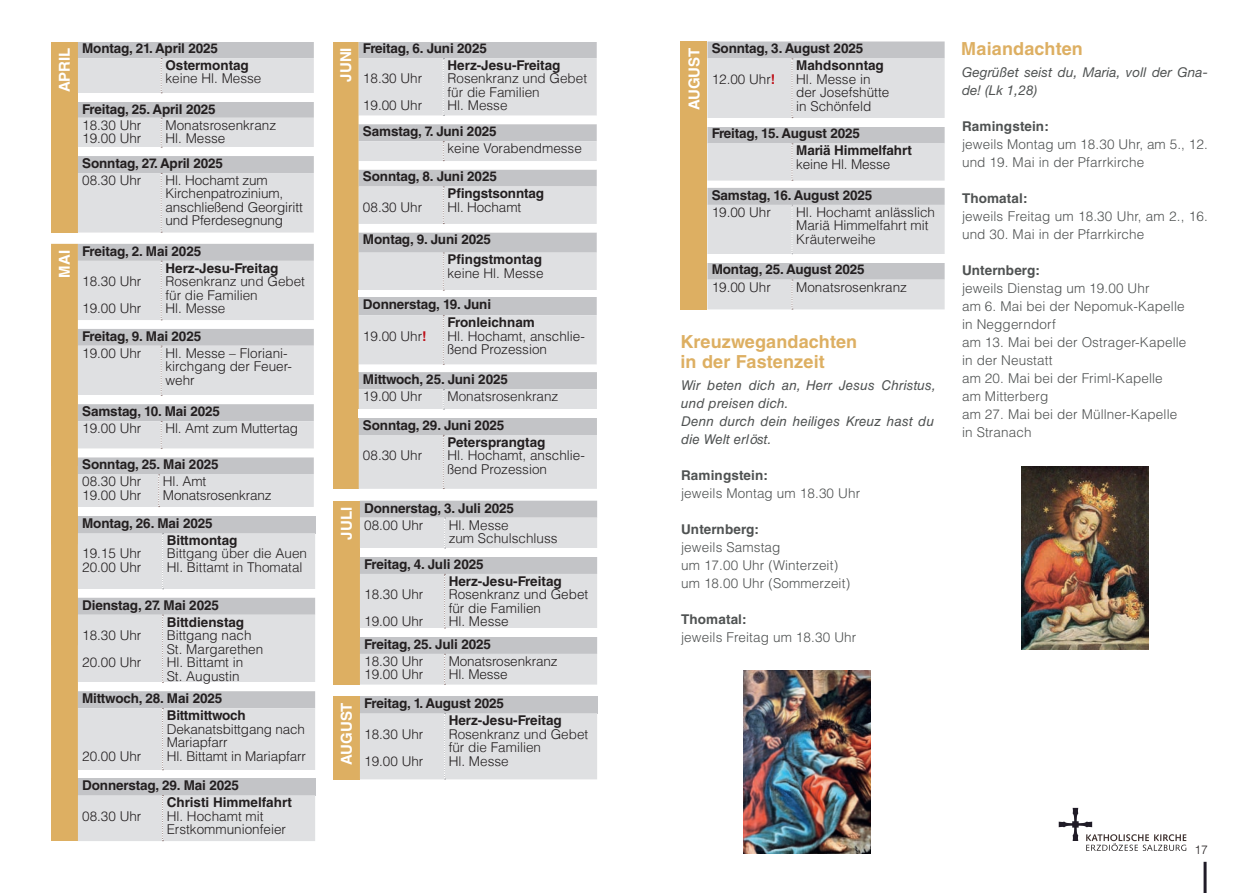
<style>
.page{position:relative;width:1259px;height:893px;background:#fff}
.page>*{position:absolute;margin:0;border:0;box-sizing:border-box;transform-origin:0 0}
.t1{font:700 18px/19.5px "Helvetica LT Std";letter-spacing:.01em;color:#ddaf62}
.t2{font:700 15px "Helvetica LT Std";color:#fff}
.t3{font:300 13.5px/13.5px "Helvetica LT Std";color:#231f20}
.t4{font:700 13.5px/17.1px "Helvetica LT Std";letter-spacing:-.01em;color:#231f20}
.t5{font:300 13.5px/18px "Helvetica LT Std";letter-spacing:.01em;color:#4f5252}
.t6{font:300 13.5px/13.5px "Helvetica LT";color:#231f20}
.t7{font:italic 13.5px/18px "Helvetica LT Std";letter-spacing:.01em;color:#4f5252}
.t8{font:700 13.5px "Helvetica LT Std";letter-spacing:.01em;color:#4f5252}
.t9{font:italic 13.5px/18px "Helvetica Neue LT Std";letter-spacing:.01em;color:#4f5252}
.t10{font:300 12px "Helvetica LT Std";color:#231f20}
.s1{font-weight:700;color:#be1119}
</style>
<div class="page">
<svg style="left:1058px;top:808px;width:128px;height:43px"></svg>
<hr style="left:1203px;top:862px;width:3px;height:31px;background:#201c27">
<div style="left:333px;top:501px;width:27px;height:184px;background:#ddaf62"></div>
<svg style="left:360px;top:501px;width:237px;height:184px;background:#dadbdd"></svg>
<div style="left:333px;top:696px;width:27px;height:83px;background:#ddaf62"></div>
<div style="left:360px;top:696px;width:237px;height:17px;background:#c3c4c7"></div>
<div style="left:360px;top:713px;width:237px;height:67px;background:#dfe0e2"></div>
<div style="left:680px;top:188px;width:27px;height:121px;background:#ddaf62"></div>
<svg style="left:707px;top:188px;width:237px;height:122px;background:#dadadd"></svg>
<div style="left:51px;top:41px;width:27px;height:192px;background:#ddaf62"></div>
<svg style="left:78px;top:42px;width:236px;height:191px;background:#dbdbdd"></svg>
<svg style="left:333px;top:42px;width:264px;height:447px;background:#dbd7d2"></svg>
<img style="left:1021px;top:467px;width:127px;height:183px">
<img style="left:743px;top:670px;width:128px;height:183px">
<div style="left:680px;top:42px;width:27px;height:147px;background:#ddaf62"></div>
<svg style="left:707px;top:42px;width:237px;height:139px;background:#dadbdd"></svg>
<svg style="left:51px;top:244px;width:264px;height:598px;background:#dcd8d2"></svg>
<p class="t2" style="left:55px;top:92px;width:47px;rotate:-90deg">APRIL</p>
<p class="t4" style="left:165px;top:39px;width:85px;text-indent:-83px">Montag, 21. April 2025<br>Ostermontag</p>
<p class="t6" style="left:165px;top:72px;width:98px">keine Hl. Messe</p>
<p class="t4" style="left:82px;top:100px;width:135px">Freitag, 25. April 2025</p>
<p class="t3" style="left:82px;top:118px;width:61px">18.30 Uhr<br>19.00 Uhr</p>
<p class="t3" style="left:165px;top:118px;width:112px">Monatsrosenkranz<br>Hl. Messe</p>
<p class="t4" style="left:82px;top:154px;width:142px">Sonntag, 27. April 2025</p>
<p class="t3" style="left:82px;top:173px;width:61px">08.30 Uhr</p>
<p class="t3" style="left:165px;top:173px;width:139px">Hl. Hochamt zum<br>Kirchenpatrozinium, anschließend Georgiritt und Pferdesegnung</p>
<p class="t2" style="left:55px;top:278px;width:29px;rotate:-90deg">MAI</p>
<p class="t4" style="left:82px;top:242px;width:121px">Freitag, 2. Mai 2025</p>
<p class="t3" style="left:82px;top:268px;width:61px;line-height:27px">18.30 Uhr<br>19.00 Uhr</p>
<p class="t4" style="left:165px;top:259px;width:114px">Herz-Jesu-Freitag</p>
<p class="t6" style="left:165px;top:274px;width:141px">Rosenkranz und Gebet für die Familien<br>Hl. Messe</p>
<p class="t4" style="left:82px;top:327px;width:121px">Freitag, 9. Mai 2025</p>
<p class="t3" style="left:82px;top:346px;width:61px">19.00 Uhr</p>
<p class="t3" style="left:165px;top:346px;width:128px">Hl. Messe – Floriani&shy;kirchgang der Feuer&shy;wehr</p>
<p class="t4" style="left:82px;top:402px;width:139px">Samstag, 10. Mai 2025</p>
<p class="t3" style="left:82px;top:421px;width:61px">19.00 Uhr</p>
<p class="t3" style="left:165px;top:421px;width:134px">Hl. Amt zum Muttertag</p>
<p class="t4" style="left:82px;top:456px;width:138px">Sonntag, 25. Mai 2025</p>
<p class="t3" style="left:82px;top:475px;width:61px">08.30 Uhr<br>19.00 Uhr</p>
<p class="t3" style="left:163px;top:475px;width:110px">Hl. Amt<br>Monatsrosenkranz</p>
<p class="t4" style="left:82px;top:514px;width:132px">Montag, 26. Mai 2025</p>
<p class="t3" style="left:82px;top:547px;width:61px">19.15 Uhr<br>20.00 Uhr</p>
<p class="t4" style="left:167px;top:531px;width:72px">Bittmontag</p>
<p class="t6" style="left:167px;top:547px;width:142px">Bittgang über die Auen<br>Hl. Bittamt in Thomatal</p>
<p class="t4" style="left:82px;top:596px;width:138px">Dienstag, 27. Mai 2025</p>
<p class="t3" style="left:82px;top:622px;width:61px;line-height:27px">18.30 Uhr<br>20.00 Uhr</p>
<p class="t4" style="left:167px;top:613px;width:79px">Bittdienstag</p>
<p class="t3" style="left:167px;top:628px;width:98px">Bittgang nach<br>St. Margarethen<br>Hl. Bittamt in<br>St. Augustin</p>
<p class="t4" style="left:82px;top:689px;width:142px">Mittwoch, 28. Mai 2025</p>
<p class="t3" style="left:82px;top:749px;width:61px">20.00 Uhr</p>
<p class="t4" style="left:167px;top:706px;width:81px">Bittmittwoch</p>
<p class="t3" style="left:167px;top:722px;width:141px">Dekanatsbittgang nach<br>Mariapfarr<br>Hl. Bittamt in Mariapfarr</p>
<p class="t4" style="left:82px;top:776px;width:158px">Donnerstag, 29. Mai 2025</p>
<p class="t3" style="left:82px;top:809px;width:61px">08.30 Uhr</p>
<p class="t4" style="left:167px;top:793px;width:127px">Christi Himmelfahrt</p>
<p class="t3" style="left:167px;top:809px;width:121px">Hl. Hochamt mit<br>Erstkommunionfeier</p>
<p class="t2" style="left:337px;top:82px;width:36px;rotate:-90deg">JUNI</p>
<p class="t4" style="left:363px;top:39px;width:125px">Freitag, 6. Juni 2025</p>
<p class="t4" style="left:447px;top:56px;width:114px">Herz-Jesu-Freitag</p>
<p class="t6" style="left:447px;top:72px;width:141px">Rosenkranz und Gebet für die Familien<br>Hl. Messe</p>
<p class="t4" style="left:363px;top:122px;width:135px">Samstag, 7. Juni 2025</p>
<p class="t3" style="left:447px;top:141px;width:136px">keine Vorabendmesse</p>
<p class="t4" style="left:363px;top:168px;width:135px">Sonntag, 8. Juni 2025</p>
<p class="t3" style="left:363px;top:200px;width:61px">08.30 Uhr</p>
<p class="t3" style="left:363px;top:65px;width:61px;line-height:27px">18.30 Uhr<br>19.00 Uhr</p>
<p class="t4" style="left:447px;top:185px;width:98px">Pfingstsonntag</p>
<p class="t3" style="left:447px;top:200px;width:75px">Hl. Hochamt</p>
<p class="t4" style="left:447px;top:229px;width:96px;line-height:20.2px;text-indent:-85px">Montag, 9. Juni 2025<br>Pfingstmontag</p>
<p class="t3" style="left:447px;top:266px;width:98px">keine Hl. Messe</p>
<p class="t4" style="left:363px;top:295px;width:130px">Donnerstag, 19. Juni</p>
<p class="t3" style="left:363px;top:329px;width:65px">19.00 Uhr<span class="s1">!</span></p>
<p class="t4" style="left:447px;top:314px;width:89px">Fronleichnam</p>
<p class="t3" style="left:447px;top:329px;width:139px">Hl. Hochamt, anschlie&shy;ßend Prozession</p>
<p class="t4" style="left:363px;top:370px;width:146px">Mittwoch, 25. Juni 2025</p>
<p class="t3" style="left:363px;top:389px;width:61px">19.00 Uhr</p>
<p class="t6" style="left:447px;top:389px;width:112px">Monatsrosenkranz</p>
<p class="t4" style="left:363px;top:416px;width:143px">Sonntag, 29. Juni 2025</p>
<p class="t3" style="left:363px;top:449px;width:61px">08.30 Uhr</p>
<p class="t4" style="left:447px;top:433px;width:99px">Petersprangtag</p>
<p class="t3" style="left:447px;top:449px;width:139px">Hl. Hochamt, anschlie&shy;ßend Prozession</p>
<p class="t2" style="left:337px;top:540px;width:34px;rotate:-90deg">JULI</p>
<p class="t4" style="left:364px;top:499px;width:151px">Donnerstag, 3. Juli 2025</p>
<p class="t3" style="left:364px;top:518px;width:61px">08.00 Uhr</p>
<p class="t6" style="left:449px;top:518px;width:110px">Hl. Messe<br>zum Schulschluss</p>
<p class="t4" style="left:364px;top:555px;width:121px">Freitag, 4. Juli 2025</p>
<p class="t3" style="left:364px;top:581px;width:61px;line-height:27px">18.30 Uhr<br>19.00 Uhr</p>
<p class="t4" style="left:449px;top:572px;width:114px">Herz-Jesu-Freitag</p>
<p class="t3" style="left:449px;top:588px;width:141px">Rosenkranz und Gebet für die Familien<br>Hl. Messe</p>
<p class="t4" style="left:364px;top:635px;width:128px">Freitag, 25. Juli 2025</p>
<p class="t3" style="left:364px;top:654px;width:61px">18.30 Uhr<br>19.00 Uhr</p>
<p class="t3" style="left:449px;top:654px;width:110px">Monatsrosenkranz<br>Hl. Messe</p>
<p class="t2" style="left:337px;top:765px;width:64px;rotate:-90deg">AUGUST</p>
<p class="t4" style="left:364px;top:694px;width:141px">Freitag, 1. August 2025</p>
<p class="t4" style="left:449px;top:711px;width:114px">Herz-Jesu-Freitag</p>
<p class="t6" style="left:449px;top:727px;width:141px">Rosenkranz und Gebet für die Familien<br>Hl. Messe</p>
<p class="t3" style="left:364px;top:720px;width:61px;line-height:27px">18.30 Uhr<br>19.00 Uhr</p>
<p class="t2" style="left:685px;top:110px;width:64px;rotate:-90deg">AUGUST</p>
<p class="t4" style="left:711px;top:40px;width:153px">Sonntag, 3. August 2025</p>
<p class="t4" style="left:796px;top:57px;width:89px">Mahdsonntag</p>
<p class="t3" style="left:796px;top:72px;width:95px">Hl. Messe in der Josefshütte in Schönfeld</p>
<p class="t4" style="left:796px;top:125px;width:117px;text-indent:-85px">Freitag, 15. August 2025<br>Mariä Himmelfahrt</p>
<p class="t3" style="left:796px;top:157px;width:96px">keine Hl. Messe</p>
<p class="t3" style="left:711px;top:72px;width:65px">12.00 Uhr<span class="s1">!</span></p>
<p class="t4" style="left:711px;top:186px;width:162px">Samstag, 16. August 2025</p>
<p class="t3" style="left:711px;top:205px;width:61px">19.00 Uhr</p>
<p class="t6" style="left:796px;top:205px;width:140px">Hl. Hochamt anlässlich<br>Mariä Himmelfahrt mit<br>Kräuterweihe</p>
<p class="t4" style="left:711px;top:261px;width:155px">Montag, 25. August 2025</p>
<p class="t3" style="left:711px;top:280px;width:61px">19.00 Uhr</p>
<p class="t3" style="left:796px;top:280px;width:112px">Monatsrosenkranz</p>
<h1 class="t1" style="left:680px;top:332px;width:178px">Kreuzwegandachten in der Fastenzeit</h1>
<p class="t7" style="left:681px;top:376px;width:256px">Wir beten dich an, Herr Jesus Christus, und preisen dich.<br>Denn durch dein heiliges Kreuz hast du die Welt erlöst.</p>
<p class="t8" style="left:681px;top:467px;width:88px">Ramingstein:</p>
<p class="t5" style="left:681px;top:484px;width:181px">jeweils Montag um 18.30 Uhr</p>
<p class="t8" style="left:681px;top:521px;width:79px">Unternberg:</p>
<p class="t5" style="left:681px;top:538px;width:171px">jeweils Samstag<br>um 17.00 Uhr (Winterzeit) um 18.00 Uhr (Sommerzeit)</p>
<p class="t8" style="left:681px;top:611px;width:67px">Thomatal:</p>
<p class="t5" style="left:681px;top:628px;width:177px">jeweils Freitag um 18.30 Uhr</p>
<h1 class="t1" style="left:961px;top:39px;width:123px">Maiandachten</h1>
<p class="t9" style="left:962px;top:63px;width:247px">Gegrüßet seist du, Maria, voll der Gna&shy;de! (Lk 1,28)</p>
<p class="t8" style="left:962px;top:118px;width:88px">Ramingstein:</p>
<p class="t5" style="left:962px;top:135px;width:247px">jeweils Montag um 18.30 Uhr, am 5., 12. und 19. Mai in der Pfarrkirche</p>
<p class="t8" style="left:962px;top:190px;width:67px">Thomatal:</p>
<p class="t5" style="left:962px;top:207px;width:247px">jeweils Freitag um 18.30 Uhr, am 2., 16. und 30. Mai in der Pfarrkirche</p>
<p class="t8" style="left:962px;top:262px;width:79px">Unternberg:</p>
<p class="t5" style="left:962px;top:279px;width:226px">jeweils Dienstag um 19.00 Uhr<br>am 6. Mai bei der Nepomuk-Kapelle in Neggerndorf<br>am 13. Mai bei der Ostrager-Kapelle in der Neustatt<br>am 20. Mai bei der Friml-Kapelle<br>am Mitterberg<br>am 27. Mai bei der Müllner-Kapelle in Stranach</p>
<p class="t10" style="left:1194px;top:842px;width:15px">17</p>
</div>
